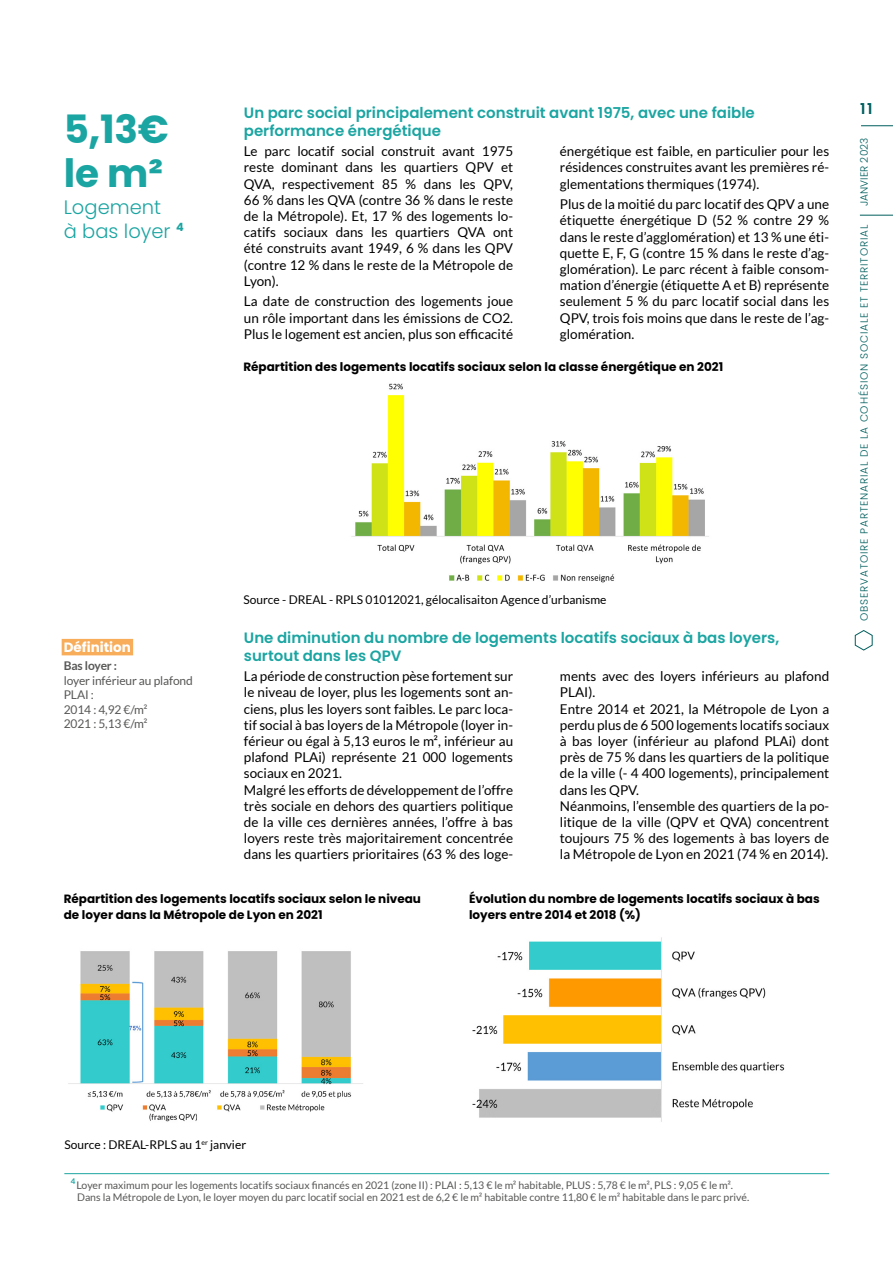
<style>
.page{position:relative;width:893px;height:1263px;background:#fff}
.page>*{position:absolute;margin:0;border:0;box-sizing:border-box;transform-origin:0 0}
.t1{font:700 39px/43.5px "Poppins";color:#1ba5a2}
.t2{font:300 19.5px/23.4px "Poppins";color:#1ba5a2}
.t3{font:600 15px/18px "Poppins";color:#1ba5a2}
.t4{font:600 15px "Poppins";color:#015e5e}
.t5{font:13.5px/16.2px "Lato";color:#000;text-align:justify}
.t6{font:700 13.5px "Poppins";color:#fff}
.t7{font:700 12px/16.5px "Poppins";color:#000}
.t8{font:12px "Lato";color:#000}
.t9{font:12px/14.4px "Lato";letter-spacing:-.01em;color:#575756}
.t10{font:700 12px "Lato";letter-spacing:-.01em;color:#575756}
.t11{font:10.5px/12.6px "Lato";color:#575756}
.t12{font:300 10.5px "Poppins";letter-spacing:.08em;color:#015e5e}
.t13{font:300 10.5px "Poppins";letter-spacing:.01em;color:#015e5e}
</style>
<div class="page">
<img style="left:68px;top:951px;width:295px;height:171px">
<img style="left:472px;top:937px;width:313px;height:185px">
<div style="left:62px;top:639px;width:71px;height:16px;background:#f8ad5a"></div>
<hr style="left:64px;top:1173px;width:765px;height:1px;background:#1ba5a2">
<img style="left:351px;top:383px;width:358px;height:200px">
<svg style="left:854px;top:630px;width:19px;height:21px"></svg>
<hr style="left:860px;top:215px;width:33px;height:1px;background:#015e5e">
<hr style="left:861px;top:125px;width:32px;height:1px;background:#015e5e">
<h1 class="t1" style="left:64px;top:108px;width:107px">5,13€ le m²</h1>
<h2 class="t2" style="left:64px;top:196px;width:121px">Logement<br>à bas loyer <sup>4</sup></h2>
<p class="t3" style="left:244px;top:104px;width:512px">Un parc social principalement construit avant 1975, avec une faible performance énergétique</p>
<p class="t5" style="left:244px;top:143px;width:271px">Le parc locatif social construit avant 1975 reste dominant dans les quartiers QPV et QVA, respectivement 85 % dans les QPV, 66 % dans les QVA (contre 36 % dans le reste de la Métropole). Et, 17 % des logements lo&shy;catifs sociaux dans les quartiers QVA ont été construits avant 1949, 6 % dans les QPV (contre 12 % dans le reste de la Métropole de Lyon).</p>
<p class="t5" style="left:244px;top:293px;width:271px">La date de construction des logements joue un rôle important dans les émissions de CO2.<br>Plus le logement est ancien, plus son efficacité</p>
<p class="t5" style="left:560px;top:143px;width:271px">énergétique est faible, en particulier pour les résidences construites avant les premières ré&shy;glementations thermiques (1974).</p>
<p class="t5" style="left:560px;top:196px;width:271px">Plus de la moitié du parc locatif des QPV a une étiquette énergétique D (52 % contre 29 % dans le reste d’agglomération) et 13 % une éti&shy;quette E, F, G (contre 15 % dans le reste d’ag&shy;glomération). Le parc récent à faible consom&shy;mation d’énergie (étiquette A et B) représente seulement 5 % du parc locatif social dans les QPV, trois fois moins que dans le reste de l’ag&shy;glomération.</p>
<p class="t7" style="left:243px;top:359px;width:481px">Répartition des logements locatifs sociaux selon la classe énergétique en 2021</p>
<p class="t6" style="left:64px;top:639px;width:69px">Définition</p>
<p class="t10" style="left:64px;top:659px;width:55px">Bas loyer :</p>
<p class="t9" style="left:64px;top:673px;width:131px">loyer inférieur au plafond<br>PLAI :<br>2014 : 4,92 €/m²<br>2021 : 5,13 €/m²</p>
<p class="t8" style="left:243px;top:593px;width:365px">Source - DREAL - RPLS 01012021, gélocalisaiton Agence d’urbanisme</p>
<p class="t3" style="left:244px;top:628px;width:537px">Une diminution du nombre de logements locatifs sociaux à bas loyers, surtout dans les QPV</p>
<p class="t5" style="left:244px;top:668px;width:271px;text-align:left">La période de construction pèse fortement sur le niveau de loyer, plus les logements sont an&shy;ciens, plus les loyers sont faibles. Le parc loca&shy;tif social à bas loyers de la Métropole (loyer in&shy;férieur ou égal à 5,13 euros le m², inférieur au plafond PLAi) représente 21 000 logements sociaux en 2021.<br>Malgré les efforts de développement de l’offre très sociale en dehors des quartiers politique de la ville ces dernières années, l’offre à bas loyers reste très majoritairement concentrée dans les quartiers prioritaires (63 % des loge-</p>
<p class="t5" style="left:560px;top:668px;width:271px;text-align:left">ments avec des loyers inférieurs au plafond PLAI).<br>Entre 2014 et 2021, la Métropole de Lyon a perdu plus de 6 500 logements locatifs sociaux à bas loyer (inférieur au plafond PLAi) dont près de 75 % dans les quartiers de la politique de la ville (- 4 400 logements), principalement dans les QPV.<br>Néanmoins, l’ensemble des quartiers de la po&shy;litique de la ville (QPV et QVA) concentrent toujours 75 % des logements à bas loyers de la Métropole de Lyon en 2021 (74 % en 2014).</p>
<p class="t7" style="left:64px;top:890px;width:359px">Répartition des logements locatifs sociaux selon le niveau de loyer dans la Métropole de Lyon en 2021</p>
<p class="t7" style="left:469px;top:890px;width:352px">Évolution du nombre de logements locatifs sociaux à bas loyers entre 2014 et 2018 (%)</p>
<p class="t4" style="left:860px;top:100px;width:14px">11</p>
<p class="t13" style="left:858px;top:206px;width:70px;rotate:-90deg">JANVIER 2023</p>
<p class="t12" style="left:858px;top:621px;width:398px;rotate:-90deg">OBSERVATOIRE PARTENARIAL DE LA COHÉSION SOCIALE ET TERRITORIAL</p>
<p class="t8" style="left:64px;top:1138px;width:183px">Source : DREAL-RPLS au 1<sup>er</sup> janvier</p>
<p class="t11" style="left:77px;top:1178px;width:674px;text-indent:-6px"><sup>4</sup> Loyer maximum pour les logements locatifs sociaux financés en 2021 (zone II) : PLAI : 5,13 € le m² habitable, PLUS : 5,78 € le m², PLS : 9,05 € le m².<br>Dans la Métropole de Lyon, le loyer moyen du parc locatif social en 2021 est de 6,2 € le m² habitable contre 11,80 € le m² habitable dans le parc privé.</p>
</div>
